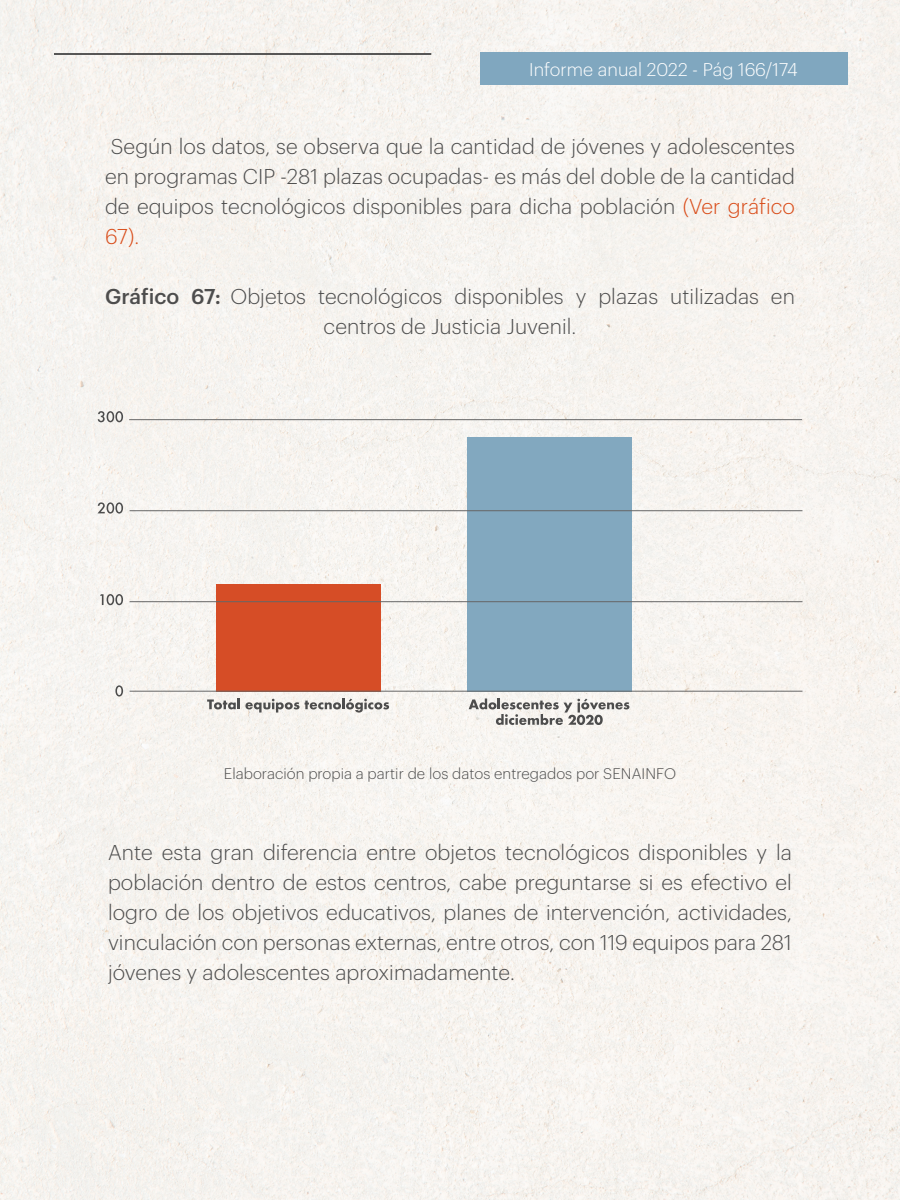
<style>
.page{position:relative;width:900px;height:1200px;background:#f6f3ef}
.page>*{position:absolute;margin:0;border:0;box-sizing:border-box;transform-origin:0 0}
.t1{font:300 21px/30px "Graphik LCG";color:#4d4d4d;text-align:justify}
.t2{font:300 18px "Graphik LCG";color:#fff}
.t3{font:300 15px "Graphik LCG";color:#4d4d4d}
.s1{color:#d94b18}
.s2{font-weight:500}
</style>
<div class="page">
<div style="left:480px;top:52px;width:367px;height:32px;background:#80a7bf"></div>
<svg style="left:98px;top:411px;width:25px;height:11px"></svg>
<svg style="left:98px;top:502px;width:25px;height:12px"></svg>
<svg style="left:100px;top:594px;width:23px;height:11px"></svg>
<svg style="left:115px;top:685px;width:8px;height:12px"></svg>
<svg style="left:207px;top:698px;width:92px;height:15px"></svg>
<svg style="left:305px;top:698px;width:84px;height:15px"></svg>
<svg style="left:469px;top:698px;width:160px;height:27px"></svg>
<div style="left:216px;top:584px;width:164px;height:108px;background:#d64d26"></div>
<div style="left:467px;top:437px;width:164px;height:255px;background:#82a8bf"></div>
<hr style="left:130px;top:691px;width:672px;height:1px;background:#666">
<hr style="left:130px;top:601px;width:672px;height:1px;background:#666">
<hr style="left:130px;top:510px;width:672px;height:1px;background:#666">
<hr style="left:129px;top:419px;width:673px;height:1px;background:#666">
<hr style="left:54px;top:53px;width:377px;height:2px;background:#4d4d4d">
<p class="t2" style="left:529px;top:56px;width:270px">Informe anual 2022 - Pág 166/174</p>
<p class="t1" style="left:105px;top:130px;width:692px">Según los datos, se observa que la cantidad de jóvenes y adolescentes en programas CIP -281 plazas ocupadas- es más del doble de la cantidad de equipos tecnológicos disponibles para dicha población <span class="s1">(Ver gráfico 67).</span></p>
<p class="t1" style="left:105px;top:280px;width:692px;text-align:center"><span class="s2">Gráfico 67:</span> Objetos tecnológicos disponibles y plazas utilizadas en centros de Justicia Juvenil.</p>
<p class="t3" style="left:224px;top:762px;width:454px">Elaboración propia a partir de los datos entregados por SENAINFO</p>
<p class="t1" style="left:108px;top:836px;width:686px">Ante esta gran diferencia entre objetos tecnológicos disponibles y la población dentro de estos centros, cabe preguntarse si es efectivo el logro de los objetivos educativos, planes de intervención, actividades, vinculación con personas externas, entre otros, con 119 equipos para 281 jóvenes y adolescentes aproximadamente.</p>
</div>
